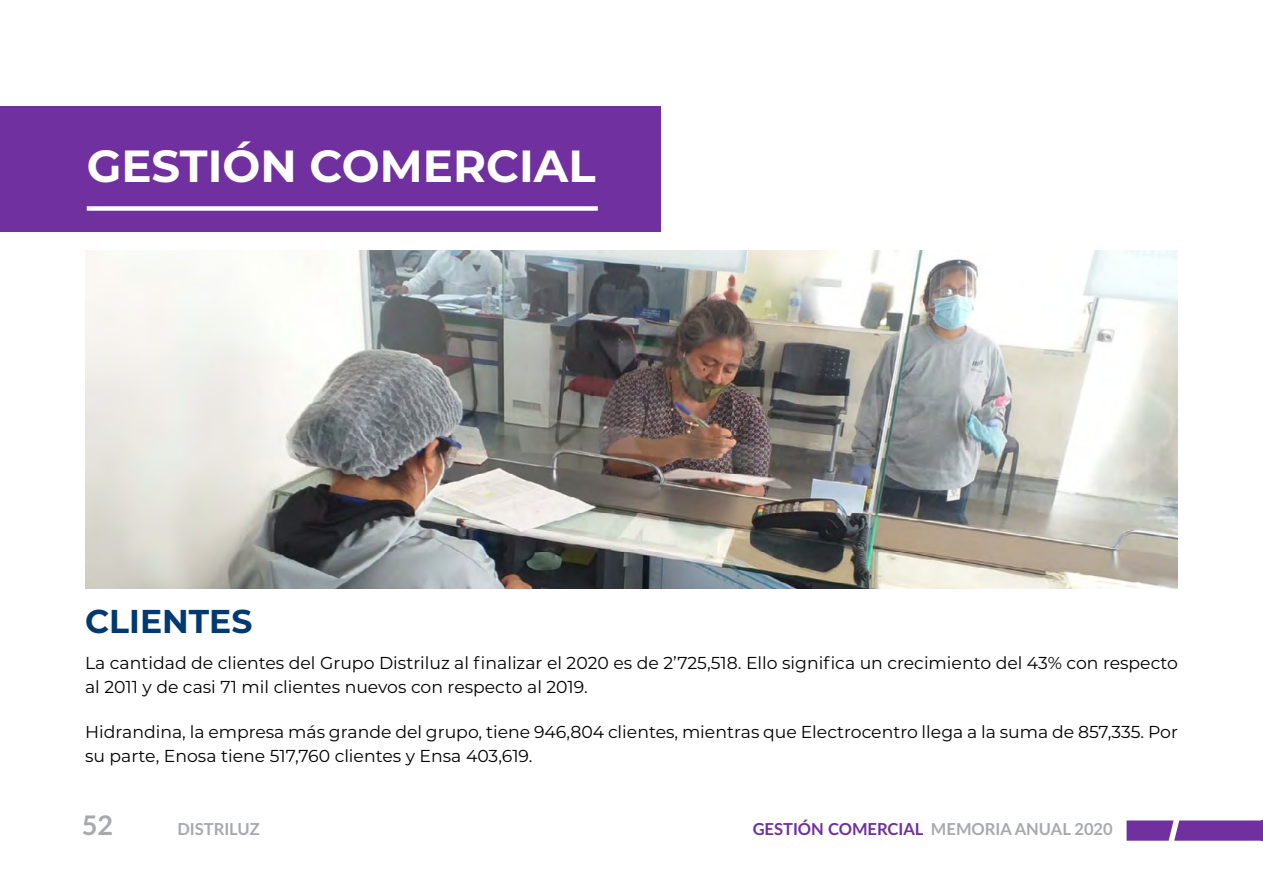
<style>
.page{position:relative;width:1263px;height:893px;background:#fff}
.page>*{position:absolute;margin:0;border:0;box-sizing:border-box;transform-origin:0 0}
.t1{font:700 45px "Montserrat";color:#fff}
.t2{font:700 33px "Montserrat";color:#013a71}
.t3{font:700 27px "Lato";color:#a7a9ac}
.t4{font:17.25px/24px "Montserrat";color:#000}
.t5{font:700 16.5px "Lato";color:#7030a0}
.t6{font:700 16.5px "Lato";color:#a7a9ac}
.s1{color:#a7a9ac}
</style>
<div class="page">
<div style="left:0;top:106px;width:660px;height:126px;background:#7030a0"></div>
<div style="left:87px;top:206px;width:511px;height:5px;background:#fff"></div>
<img style="left:85px;top:251px;width:1093px;height:338px">
<svg style="left:1126px;top:820px;width:135px;height:21px;background:#7b40a7"></svg>
<hr style="left:1261px;top:820px;width:2px;height:21px;background:#7030a0">
<h1 class="t1" style="left:87px;top:133px;width:510px">GESTIÓN COMERCIAL</h1>
<h2 class="t2" style="left:85px;top:597px;width:169px">CLIENTES</h2>
<p class="t4" style="left:85px;top:650px;width:1094px">La cantidad de clientes del Grupo Distriluz al finalizar el 2020 es de 2’725,518. Ello significa un crecimiento del 43% con respecto al 2011 y de casi 71 mil clientes nuevos con respecto al 2019.</p>
<p class="t4" style="left:85px;top:719px;width:1094px">Hidrandina, la empresa más grande del grupo, tiene 946,804 clientes, mientras que Electrocentro llega a la suma de 857,335. Por su parte, Enosa tiene 517,760 clientes y Ensa 403,619.</p>
<h3 class="t3" style="left:82px;top:806px;width:33px">52</h3>
<p class="t6" style="left:177px;top:817px;width:84px">DISTRILUZ</p>
<p class="t5" style="left:753px;top:817px;width:362px">GESTIÓN COMERCIAL <span class="s1">MEMORIA ANUAL 2020</span></p>
</div>
